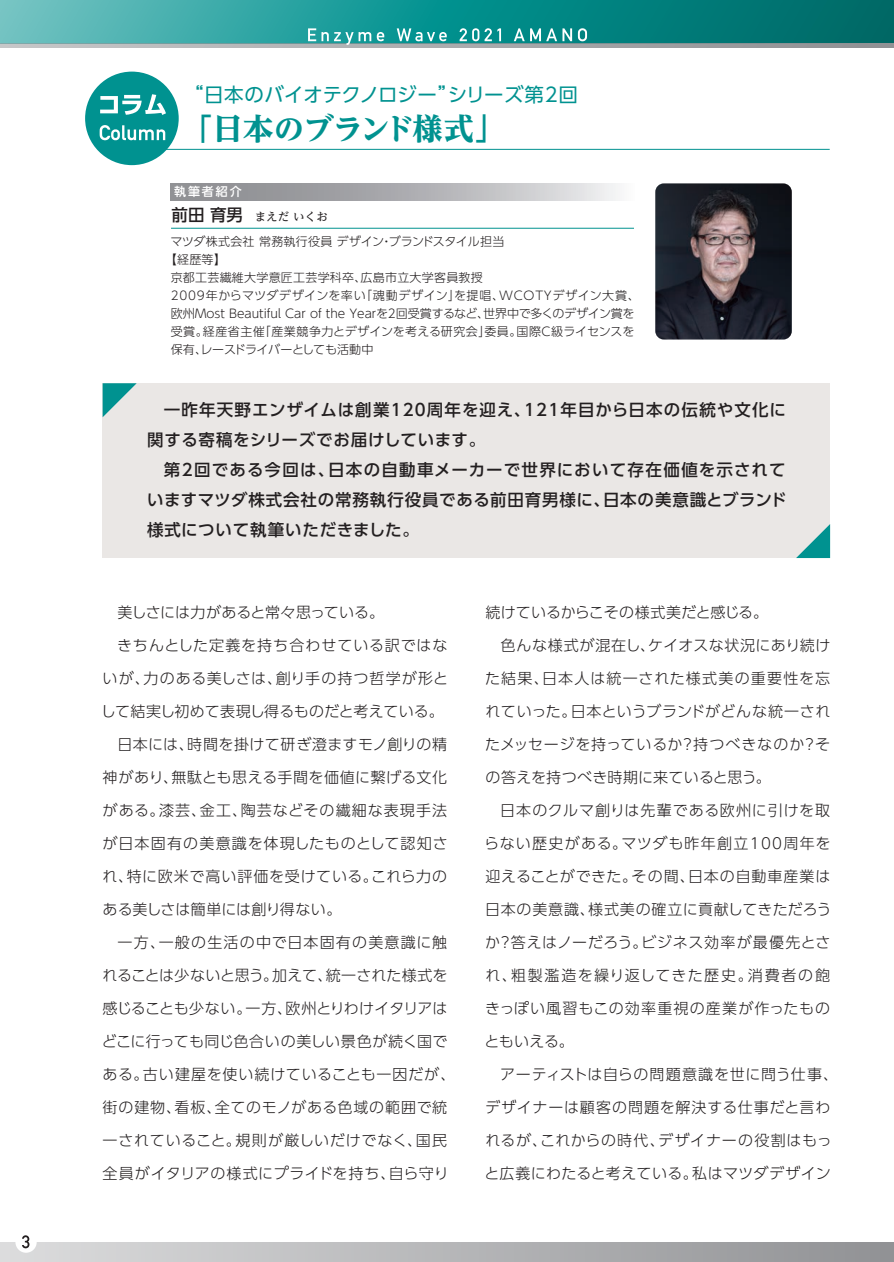
<style>
.page{position:relative;width:894px;height:1262px;background:#fff}
.page>*{position:absolute;margin:0;border:0;box-sizing:border-box;transform-origin:0 0}
.t1{font:800 30px "UD Reimin Pr 6";letter-spacing:-.015em;color:#009290}
.t2{font:19.5px "UD Shin Go Pro";letter-spacing:.01em;color:#009290}
.t3{font:500 16.5px/30px "UD Shin Go Pro";letter-spacing:.05em;color:#231f20}
.t4{font:300 15px/33px "UD Shin Go Pro";letter-spacing:.04em;color:#231f20}
.t5{font:300 15px "UD Shin Go Pro";letter-spacing:.065em;color:#231f20}
.t6{font:300 15px "UD Shin Go Pro";color:#231f20}
.t7{font:300 15px "UD Shin Go Pro";letter-spacing:-.005em;color:#231f20}
.t8{font:300 15px "UD Shin Go Pro";letter-spacing:.075em;color:#231f20}
.t9{font:300 15px "UD Shin Go Pro";letter-spacing:.015em;color:#231f20}
.t10{font:300 15px "UD Shin Go Pro";letter-spacing:.085em;color:#231f20}
.t11{font:300 15px "UD Shin Go Pro";letter-spacing:.1em;color:#231f20}
.t12{font:300 15px "UD Shin Go Pro";letter-spacing:.08em;color:#231f20}
.t13{font:300 15px "UD Shin Go Pro";letter-spacing:.06em;color:#231f20}
.t14{font:300 15px "UD Shin Go Pro";letter-spacing:.01em;color:#231f20}
.t15{font:300 12px "UD Shin Go Pro";letter-spacing:.02em;color:#231f20}
.t16{font:300 12px "UD Shin Go Pro";color:#231f20}
.t17{font:300 12px "UD Shin Go Pro";letter-spacing:.05em;color:#231f20}
.t18{font:300 12px "UD Shin Go Pro";letter-spacing:.04em;color:#231f20}
.t19{font:300 12px "UD Shin Go Pro";letter-spacing:-.02em;color:#231f20}
.t20{font:500 12px "UD Shin Go Pro";letter-spacing:.16em;color:#fff}
.t21{font:500 11.55px "UD Reimin Pr 6";color:#231f20}
.s1{font-family:"UD Shin Go Pro";font-size:16.5px}
</style>
<div class="page">
<div style="left:103px;top:383px;width:727px;height:175px;background:#eae7e5"></div>
<svg style="left:103px;top:383px;width:34px;height:34px"></svg>
<svg style="left:796px;top:524px;width:34px;height:34px"></svg>
<div style="left:0;top:1242px;width:893px;height:20px;background:linear-gradient(to right,#dcdcdd,#919295)"></div>
<svg style="left:893px;top:1242px;width:1px;height:20px"></svg>
<svg style="left:171px;top:183px;width:447px;height:17px;background:#b1b2b5"></svg>
<hr style="left:171px;top:228px;width:463px;height:1px;background:#009290">
<hr style="left:893px;top:0;width:1px;height:43px;background:#006764">
<svg style="left:0;top:0;width:893px;height:43px;background:#1e9391"></svg>
<div style="left:15px;top:1231px;width:22px;height:22px;background:#fff;border-radius:50%"></div>
<svg style="left:22px;top:1235px;width:7px;height:13px"></svg>
<img style="left:655px;top:183px;width:136px;height:157px">
<svg style="left:0;top:43px;width:893px;height:4px;background:#9ea6a8"></svg>
<hr style="left:131px;top:149px;width:698px;height:1px;background:#009290">
<svg style="left:308px;top:28px;width:63px;height:17px"></svg>
<svg style="left:377px;top:32px;width:7px;height:9px"></svg>
<svg style="left:397px;top:28px;width:50px;height:13px"></svg>
<svg style="left:459px;top:28px;width:42px;height:13px"></svg>
<svg style="left:514px;top:28px;width:10px;height:13px"></svg>
<svg style="left:530px;top:28px;width:42px;height:13px"></svg>
<svg style="left:578px;top:28px;width:9px;height:13px"></svg>
<div style="left:85px;top:72px;width:94px;height:93px;background:#009290;border-radius:50%"></div>
<svg style="left:100px;top:94px;width:66px;height:21px"></svg>
<svg style="left:100px;top:125px;width:65px;height:15px"></svg>
<h2 class="t2" style="left:184px;top:79px;width:395px">“日本のバイオテクノロジー”シリーズ第2回</h2>
<h1 class="t1" style="left:182px;top:104px;width:324px">「日本のブランド様式」</h1>
<p class="t20" style="left:174px;top:182px;width:69px">執筆者紹介</p>
<p class="t21" style="left:172px;top:208px;width:158px"><span class="s1">前田 育男</span>　まえだ いくお</p>
<p class="t15" style="left:170px;top:232px;width:335px">マツダ株式会社 常務執行役員 デザイン・ブランドスタイル担当</p>
<p class="t15" style="left:165px;top:250px;width:63px">【経歴等】</p>
<p class="t15" style="left:171px;top:268px;width:313px">京都工芸繊維大学意匠工芸学科卒、広島市立大学客員教授</p>
<p class="t17" style="left:171px;top:286px;width:470px">2009年からマツダデザインを率い「魂動デザイン」を提唱、WCOTYデザイン大賞、</p>
<p class="t16" style="left:171px;top:304px;width:465px">欧州Most Beautiful Car of the Yearを2回受賞するなど、世界中で多くのデザイン賞を</p>
<p class="t18" style="left:171px;top:322px;width:465px">受賞。経産省主催「産業競争力とデザインを考える研究会」委員。国際C級ライセンスを</p>
<p class="t19" style="left:171px;top:340px;width:204px">保有、レースドライバーとしても活動中</p>
<p class="t3" style="left:147px;top:395px;width:640px;text-indent:16px">一昨年天野エンザイムは創業120周年を迎え、121年目から日本の伝統や文化に関する寄稿をシリーズでお届けしています。</p>
<p class="t3" style="left:147px;top:455px;width:640px;text-align:justify;text-indent:16px">第2回である今回は、日本の自動車メーカーで世界において存在価値を示されていますマツダ株式会社の常務執行役員である前田育男様に、日本の美意識とブランド様式について執筆いただきました。</p>
<p class="t7" style="left:118px;top:601px;width:268px">美しさには力があると常々思っている。</p>
<p class="t5" style="left:117px;top:634px;width:331px">きちんとした定義を持ち合わせている訳ではな</p>
<p class="t5" style="left:103px;top:667px;width:347px">いが、力のある美しさは、創り手の持つ哲学が形と</p>
<p class="t6" style="left:101px;top:700px;width:344px">して結実し初めて表現し得るものだと考えている。</p>
<p class="t4" style="left:117px;top:728px;width:331px">日本には、時間を掛けて研ぎ澄ますモノ創りの精</p>
<p class="t4" style="left:103px;top:761px;width:346px">神があり、無駄とも思える手間を価値に繋げる文化</p>
<p class="t8" style="left:103px;top:799px;width:346px">がある。漆芸、金工、陶芸などその繊細な表現手法</p>
<p class="t5" style="left:103px;top:832px;width:346px">が日本固有の美意識を体現したものとして認知さ</p>
<p class="t4" style="left:102px;top:860px;width:346px">れ、特に欧米で高い評価を受けている。これら力の</p>
<p class="t4" style="left:103px;top:893px;width:346px;text-align:right">ある美しさは簡単には創り得ない。　　　　　　　一方、一般の生活の中で日本固有の美意識に触</p>
<p class="t6" style="left:102px;top:964px;width:346px">れることは少ないと思う。加えて、統一された様式を</p>
<p class="t7" style="left:103px;top:997px;width:346px">感じることも少ない。一方、欧州とりわけイタリアは</p>
<p class="t9" style="left:102px;top:1030px;width:347px">どこに行っても同じ色合いの美しい景色が続く国で</p>
<p class="t4" style="left:103px;top:1058px;width:354px">ある。古い建屋を使い続けていることも一因だが、街の建物、看板、全てのモノがある色域の範囲で統</p>
<p class="t4" style="left:103px;top:1124px;width:346px">一されていること。規則が厳しいだけでなく、国民</p>
<p class="t4" style="left:103px;top:1157px;width:347px">全員がイタリアの様式にプライドを持ち、自ら守り</p>
<p class="t6" style="left:485px;top:601px;width:284px">続けているからこその様式美だと感じる。</p>
<p class="t4" style="left:500px;top:629px;width:331px">色んな様式が混在し、ケイオスな状況にあり続け</p>
<p class="t5" style="left:485px;top:667px;width:346px">た結果、日本人は統一された様式美の重要性を忘</p>
<p class="t4" style="left:485px;top:695px;width:346px">れていった。日本というブランドがどんな統一され</p>
<p class="t4" style="left:485px;top:728px;width:346px">たメッセージを持っているか？持つべきなのか？そ</p>
<p class="t14" style="left:485px;top:766px;width:287px">の答えを持つべき時期に来ていると思う。</p>
<p class="t13" style="left:500px;top:799px;width:331px">日本のクルマ創りは先輩である欧州に引けを取</p>
<p class="t10" style="left:484px;top:832px;width:348px">らない歴史がある。マツダも昨年創立100周年を</p>
<p class="t4" style="left:485px;top:860px;width:346px">迎えることができた。その間、日本の自動車産業は</p>
<p class="t4" style="left:485px;top:893px;width:348px">日本の美意識、様式美の確立に貢献してきただろう</p>
<p class="t4" style="left:485px;top:926px;width:347px">か？答えはノーだろう。ビジネス効率が最優先とさ</p>
<p class="t11" style="left:485px;top:964px;width:346px">れ、粗製濫造を繰り返してきた歴史。消費者の飽</p>
<p class="t12" style="left:485px;top:997px;width:346px">きっぽい風習もこの効率重視の産業が作ったもの</p>
<p class="t4" style="left:484px;top:1025px;width:91px">ともいえる。</p>
<p class="t4" style="left:485px;top:1058px;width:354px;text-indent:15px">アーティストは自らの問題意識を世に問う仕事、デザイナーは顧客の問題を解決する仕事だと言わ</p>
<p class="t4" style="left:485px;top:1124px;width:348px">れるが、これからの時代、デザイナーの役割はもっ</p>
<p class="t4" style="left:484px;top:1157px;width:347px">と広義にわたると考えている。私はマツダデザイン</p>
</div>
